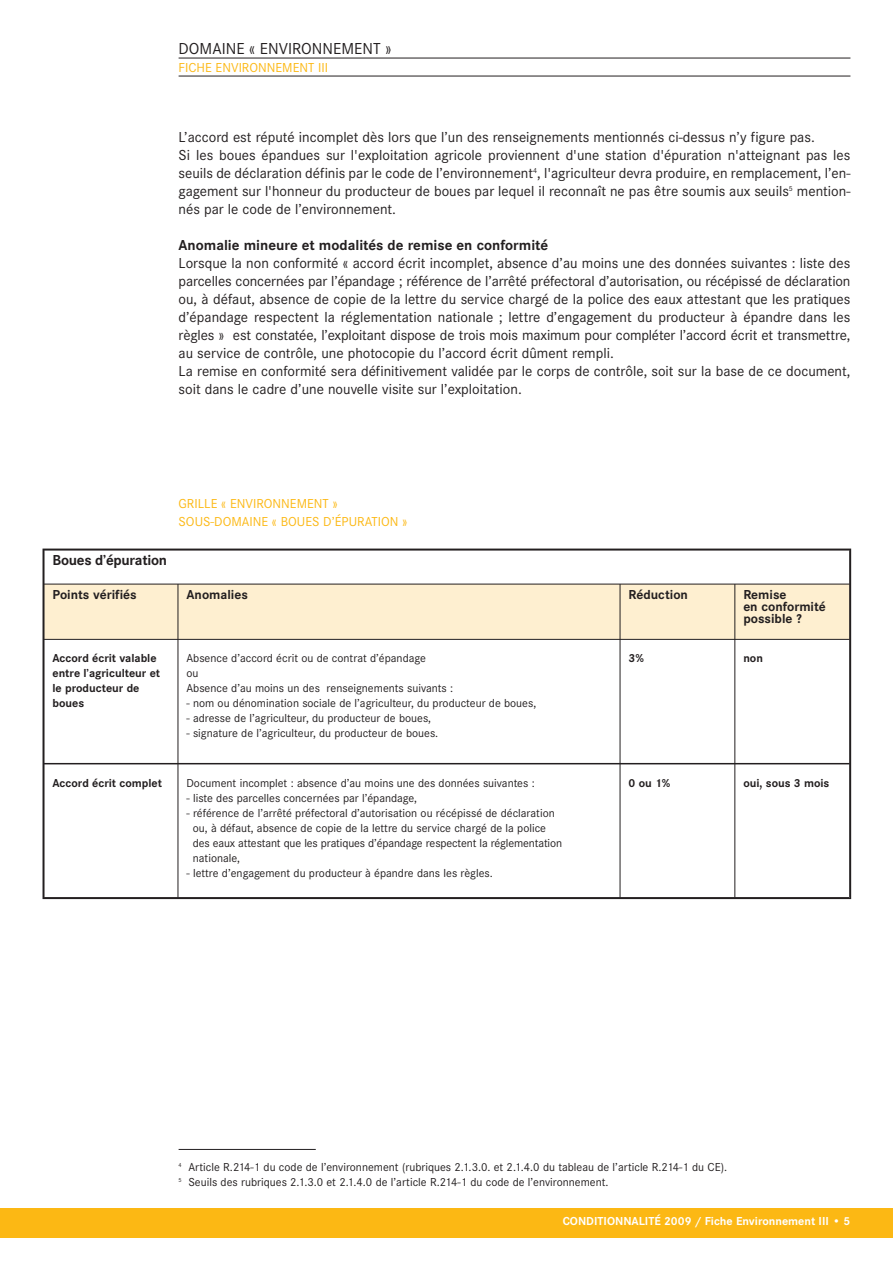
<style>
.page{position:relative;width:893px;height:1263px;background:#fff}
.page>*{position:absolute;margin:0;border:0;box-sizing:border-box;transform-origin:0 0}
.t1{font:16.5px "Corporate S";color:#231f20}
.t2{font:15px/18px "Corporate S";color:#231f20}
.t3{font:700 15px "Corporate S";color:#231f20}
.t4{font:13.5px/17.9px "Corporate S";color:#fcb814}
.t5{font:700 13.5px/12px "Corporate S";color:#231f20}
.t6{font:12px/15px "Corporate S";color:#231f20}
.t7{font:700 12px/15px "Corporate S";color:#231f20}
.t8{font:700 12px "Corporate S";color:#fff}
</style>
<div class="page">
<div style="left:0;top:1208px;width:893px;height:29px;background:#fcb814"></div>
<hr style="left:179px;top:58px;width:671px;height:1px;background:#231f20">
<hr style="left:179px;top:76px;width:671px;height:1px;background:#231f20">
<hr style="left:179px;top:1149px;width:137px;height:1px;background:#231f20">
<div style="left:44px;top:584px;width:134px;height:55px;background:#feefd0"></div>
<div style="left:178px;top:584px;width:442px;height:55px;background:#feefd0"></div>
<div style="left:620px;top:584px;width:115px;height:55px;background:#feefd0"></div>
<div style="left:735px;top:584px;width:115px;height:55px;background:#feefd0"></div>
<hr style="left:44px;top:550px;width:1px;height:347px;background:#231f20">
<hr style="left:178px;top:584px;width:1px;height:313px;background:#231f20">
<hr style="left:620px;top:584px;width:1px;height:313px;background:#231f20">
<hr style="left:735px;top:584px;width:1px;height:313px;background:#231f20">
<hr style="left:849px;top:550px;width:1px;height:347px;background:#231f20">
<hr style="left:44px;top:550px;width:806px;height:1px;background:#231f20">
<hr style="left:44px;top:584px;width:806px;height:1px;background:#231f20">
<hr style="left:44px;top:639px;width:806px;height:1px;background:#231f20">
<hr style="left:44px;top:763px;width:806px;height:1px;background:#231f20">
<hr style="left:44px;top:897px;width:806px;height:1px;background:#231f20">
<p class="t1" style="left:179px;top:38px;width:214px">DOMAINE « ENVIRONNEMENT »</p>
<p class="t4" style="left:179px;top:58px;width:151px">FICHE ENVIRONNEMENT III</p>
<p class="t2" style="left:179px;top:127px;width:673px">L’accord est réputé incomplet dès lors que l’un des renseignements mentionnés ci-dessus n’y figure pas.<br>Si les boues épandues sur l'exploitation agricole proviennent d'une station d'épuration n'atteignant pas les seuils de déclaration définis par le code de l’environnement<sup>4</sup>, l'agriculteur devra produire, en remplacement, l’en&shy;gagement sur l'honneur du producteur de boues par lequel il reconnaît ne pas être soumis aux seuils<sup>5</sup> mention&shy;nés par le code de l’environnement.</p>
<p class="t3" style="left:179px;top:236px;width:371px">Anomalie mineure et modalités de remise en conformité</p>
<p class="t2" style="left:179px;top:253px;width:673px">Lorsque la non conformité « accord écrit incomplet, absence d’au moins une des données suivantes : liste des parcelles concernées par l’épandage ; référence de l’arrêté préfectoral d’autorisation, ou récépissé de déclaration ou, à défaut, absence de copie de la lettre du service chargé de la police des eaux attestant que les pratiques d’épandage respectent la réglementation nationale ; lettre d’engagement du producteur à épandre dans les règles » est constatée, l’exploitant dispose de trois mois maximum pour compléter l’accord écrit et transmettre, au service de contrôle, une photocopie du l’accord écrit dûment rempli.<br>La remise en conformité sera définitivement validée par le corps de contrôle, soit sur la base de ce document, soit dans le cadre d’une nouvelle visite sur l’exploitation.</p>
<p class="t4" style="left:179px;top:494px;width:230px">GRILLE « ENVIRONNEMENT »<br>SOUS-DOMAINE « BOUES D’ÉPURATION »</p>
<p class="t3" style="left:53px;top:551px;width:116px">Boues d’épuration</p>
<p class="t5" style="left:53px;top:588px;width:86px">Points vérifiés</p>
<p class="t5" style="left:186px;top:588px;width:63px">Anomalies</p>
<p class="t5" style="left:628px;top:588px;width:61px">Réduction</p>
<p class="t5" style="left:743px;top:588px;width:84px">Remise<br>en conformité possible ?</p>
<p class="t7" style="left:53px;top:651px;width:109px">Accord écrit valable entre l’agriculteur et le producteur de boues</p>
<p class="t6" style="left:186px;top:651px;width:268px">Absence d’accord écrit ou de contrat d’épandage<br>ou<br>Absence d’au moins un des renseignements suivants :</p>
<p class="t7" style="left:628px;top:651px;width:17px">3%</p>
<p class="t7" style="left:743px;top:651px;width:21px">non</p>
<p class="t6" style="left:186px;top:696px;width:351px">- nom ou dénomination sociale de l’agriculteur, du producteur de boues,</p>
<p class="t6" style="left:186px;top:711px;width:246px">- adresse de l’agriculteur, du producteur de boues,</p>
<p class="t6" style="left:186px;top:726px;width:253px">- signature de l’agriculteur, du producteur de boues.</p>
<p class="t7" style="left:53px;top:776px;width:111px">Accord écrit complet</p>
<p class="t6" style="left:186px;top:776px;width:350px">Document incomplet : absence d’au moins une des données suivantes :</p>
<p class="t6" style="left:186px;top:791px;width:232px">- liste des parcelles concernées par l’épandage,</p>
<p class="t6" style="left:193px;top:806px;width:371px;text-indent:-6px">- référence de l’arrêté préfectoral d’autorisation ou récépissé de déclaration ou, à défaut, absence de copie de la lettre du service chargé de la police des eaux attestant que les pratiques d’épandage respectent la réglementation nationale,</p>
<p class="t6" style="left:186px;top:866px;width:308px">- lettre d’engagement du producteur à épandre dans les règles.</p>
<p class="t7" style="left:628px;top:776px;width:43px">0 ou 1%</p>
<p class="t7" style="left:743px;top:776px;width:88px">oui, sous 3 mois</p>
<p class="t6" style="left:179px;top:1160px;width:550px;line-height:14.4px"><sup>4</sup> Article R.214-1 du code de l’environnement (rubriques 2.1.3.0. et 2.1.4.0 du tableau de l’article R.214-1 du CE).<br><sup>5</sup> Seuils des rubriques 2.1.3.0 et 2.1.4.0 de l’article R.214-1 du code de l’environnement.</p>
<p class="t8" style="left:563px;top:1214px;width:289px">CONDITIONNALITÉ 2009 / Fiche Environnement III • 5</p>
</div>
